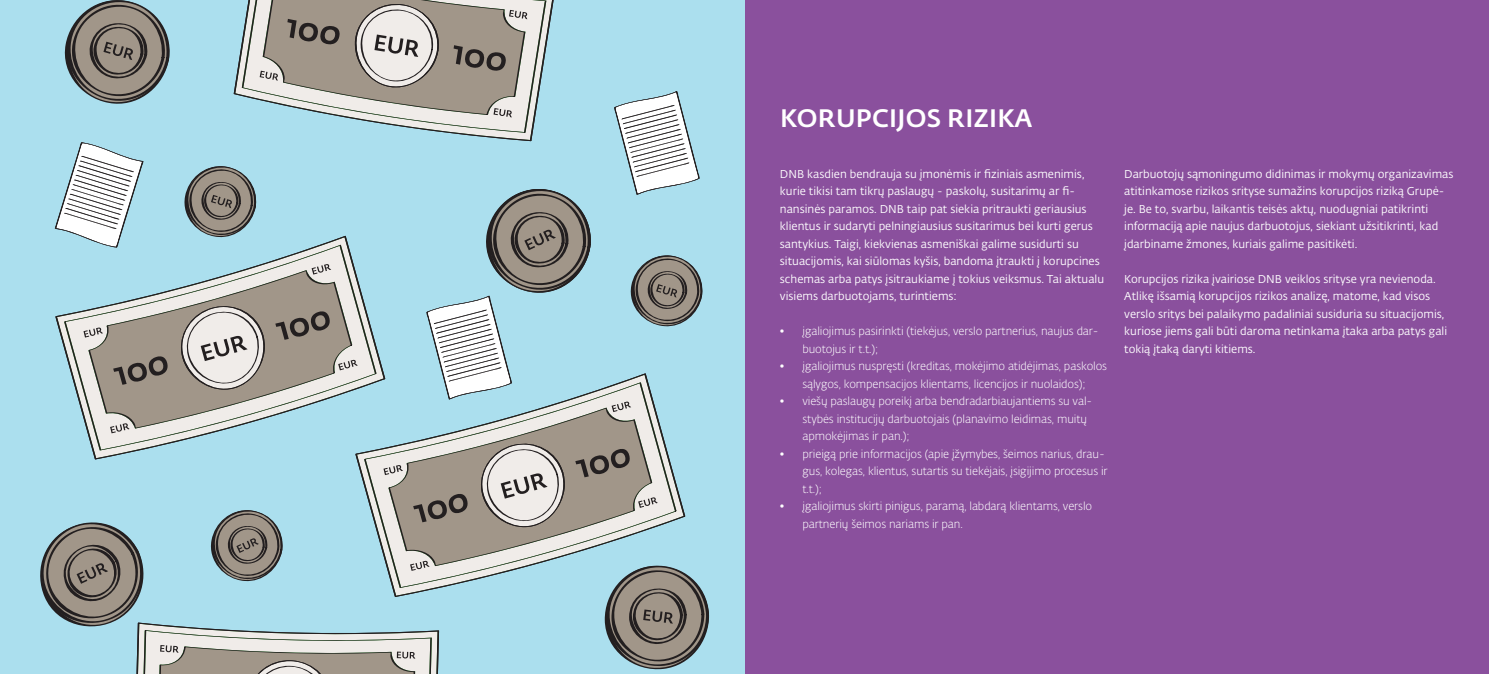
<style>
.page{position:relative;width:1489px;height:674px;background:#fff}
.page>*{position:absolute;margin:0;border:0;box-sizing:border-box;transform-origin:0 0}
.t1{font:500 25px "Fedra Sans Alt Pro";letter-spacing:.01em;color:#fff}
.t2{font:11.25px/17.5px "Fedra Sans Alt Pro";color:#fff}
.t3{font:300 11.25px/17.5px "Fedra Sans Alt Pro";letter-spacing:-.01em;color:#fff}
</style>
<div class="page">
<div style="left:744px;top:0;width:744px;height:673px;background:#8a509d"></div>
<div style="left:0;top:0;width:744px;height:673px;background:#abdfee"></div>
<svg style="left:54px;top:142px;width:90px;height:94px"></svg>
<svg style="left:614px;top:91px;width:85px;height:104px"></svg>
<svg style="left:64px;top:0;width:106px;height:104px"></svg>
<svg style="left:55px;top:236px;width:329px;height:223px"></svg>
<svg style="left:64px;top:244px;width:313px;height:206px"></svg>
<svg style="left:88px;top:270px;width:264px;height:158px;fill:#a19689"></svg>
<svg style="left:113px;top:355px;width:56px;height:29px;background:#7b7269"></svg>
<svg style="left:275px;top:310px;width:56px;height:29px;background:#7b7269"></svg>
<svg style="left:177px;top:302px;width:90px;height:90px;background:#beb8b2"></svg>
<svg style="left:83px;top:327px;width:20px;height:10px"></svg>
<svg style="left:110px;top:423px;width:20px;height:10px"></svg>
<svg style="left:311px;top:264px;width:20px;height:10px"></svg>
<svg style="left:338px;top:359px;width:20px;height:11px"></svg>
<svg style="left:234px;top:0;width:320px;height:141px"></svg>
<svg style="left:242px;top:0;width:304px;height:133px"></svg>
<svg style="left:260px;top:0;width:267px;height:117px;background:#afa9a0"></svg>
<svg style="left:355px;top:373px;width:330px;height:147px"></svg>
<svg style="left:364px;top:382px;width:312px;height:199px"></svg>
<svg style="left:388px;top:407px;width:264px;height:158px"></svg>
<svg style="left:575px;top:447px;width:56px;height:30px;background:#7c736a"></svg>
<svg style="left:477px;top:439px;width:90px;height:91px;background:#beb8b2"></svg>
<svg style="left:383px;top:464px;width:20px;height:11px"></svg>
<svg style="left:611px;top:401px;width:20px;height:11px"></svg>
<svg style="left:638px;top:497px;width:19px;height:10px"></svg>
<svg style="left:40px;top:492px;width:429px;height:181px"></svg>
<svg style="left:181px;top:166px;width:77px;height:74px"></svg>
<svg style="left:630px;top:255px;width:73px;height:72px"></svg>
<svg style="left:426px;top:189px;width:168px;height:210px"></svg>
<svg style="left:604px;top:562px;width:105px;height:108px"></svg>
<p class="t1" style="left:780px;top:99px;width:254px">KORUPCIJOS RIZIKA</p>
<p class="t2" style="left:780px;top:164px;width:325px">DNB kasdien bendrauja su įmonėmis ir fiziniais asmenimis, kurie tikisi tam tikrų paslaugų - paskolų, susitarimų ar fi&shy;nansinės paramos. DNB taip pat siekia pritraukti geriausius klientus ir sudaryti pelningiausius susitarimus bei kurti gerus santykius. Taigi, kiekvienas asmeniškai galime susidurti su situacijomis, kai siūlomas kyšis, bandoma įtraukti į korupcines schemas arba patys įsitraukiame į tokius veiksmus. Tai aktualu visiems darbuotojams, turintiems:</p>
<p class="t3" style="left:802px;top:322px;width:297px;text-indent:-22px">• įgaliojimus pasirinkti (tiekėjus, verslo partnerius, naujus dar&shy;buotojus ir t.t.);</p>
<p class="t3" style="left:780px;top:357px;width:329px;text-align:center">• įgaliojimus nuspręsti (kreditas, mokėjimo atidėjimas, paskolos sąlygos, kompensacijos klientams, licencijos ir nuolaidos);</p>
<p class="t3" style="left:802px;top:392px;width:291px;text-indent:-22px">• viešų paslaugų poreikį arba bendradarbiaujantiems su val&shy;stybės institucijų darbuotojais (planavimo leidimas, muitų apmokėjimas ir pan.);</p>
<p class="t3" style="left:802px;top:444px;width:307px;text-indent:-22px">• prieigą prie informacijos (apie įžymybes, šeimos narius, drau&shy;gus, kolegas, klientus, sutartis su tiekėjais, įsigijimo procesus ir t.t.);</p>
<p class="t3" style="left:802px;top:497px;width:291px;text-indent:-22px">• įgaliojimus skirti pinigus, paramą, labdarą klientams, verslo partnerių šeimos nariams ir pan.</p>
<p class="t2" style="left:1124px;top:164px;width:331px">Darbuotojų sąmoningumo didinimas ir mokymų organizavimas atitinkamose rizikos srityse sumažins korupcijos riziką Grupė&shy;je. Be to, svarbu, laikantis teisės aktų, nuodugniai patikrinti informaciją apie naujus darbuotojus, siekiant užsitikrinti, kad įdarbiname žmones, kuriais galime pasitikėti.</p>
<p class="t2" style="left:1124px;top:269px;width:324px">Korupcijos rizika įvairiose DNB veiklos srityse yra nevienoda.<br>Atlikę išsamią korupcijos rizikos analizę, matome, kad visos verslo sritys bei palaikymo padaliniai susiduria su situacijomis, kuriose jiems gali būti daroma netinkama įtaka arba patys gali tokią įtaką daryti kitiems.</p>
</div>
